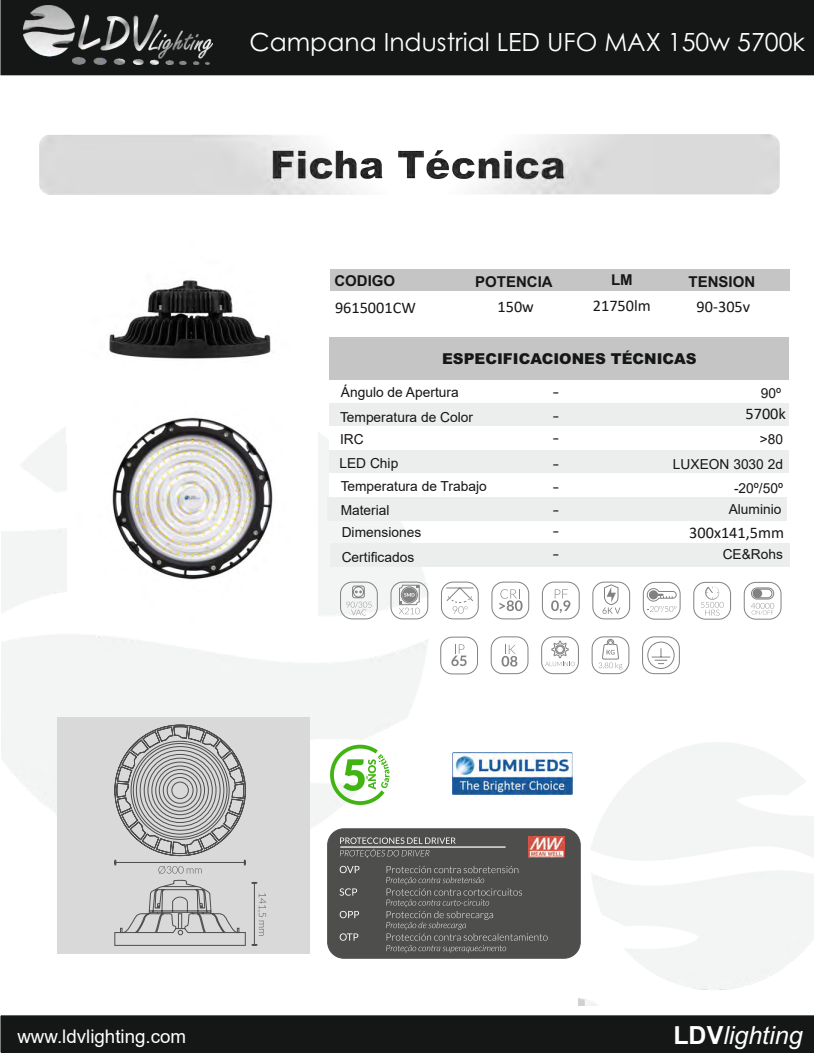
<style>
.page{position:relative;width:814px;height:1053px;background:#fff}
.page>*{position:absolute;margin:0;border:0;box-sizing:border-box;transform-origin:0 0}
.t1{font:25px "Century Gothic";color:#fff}
.t2{font:italic 25px "Arial";color:#fff}
.t3{font:18.75px "Arial";color:#fff}
.t4{font:18.75px/23.2px "Century Gothic";color:#151616;text-align:justify}
.t5{font:16.25px "Calibri";color:#151616}
.t6{font:900 15px "Arial";color:#151616}
.t7{font:700 15px "Arial";color:#151616}
.t8{font:13.75px/25.8px "Arial";color:#151616}
.s1{font-weight:700;font-style:normal}
</style>
<div class="page">
<svg style="left:1px;top:75px;width:813px;height:423px"></svg>
<div style="left:304px;top:119px;width:488px;height:60px;background:#fff;border:1px solid #d9d9da;border-radius:11px"></div>
<div style="left:52px;top:119px;width:516px;height:60px;background:#fff;border:1px solid #d9d9da;border-radius:11px"></div>
<div style="left:330px;top:269px;width:459px;height:22px;background:#c5c5c5"></div>
<div style="left:330px;top:337px;width:459px;height:42px;background:#c5c5c5"></div>
<div style="left:329px;top:380px;width:459px;height:23px;background:#fff"></div>
<div style="left:330px;top:403px;width:459px;height:23px;background:#eceded"></div>
<div style="left:330px;top:449px;width:459px;height:23px;background:#eceded"></div>
<div style="left:328px;top:497px;width:459px;height:24px;background:#eceded"></div>
<div style="left:330px;top:543px;width:459px;height:24px;background:#eceded"></div>
<div style="left:330px;top:473px;width:459px;height:23px;background:#fff"></div>
<div style="left:330px;top:426px;width:459px;height:24px;background:#fff"></div>
<div style="left:0;top:0;width:814px;height:75px;background:#151616"></div>
<img style="left:23px;top:5px;width:189px;height:60px">
<div style="left:1px;top:1015px;width:813px;height:37px;background:#151616"></div>
<div style="left:57px;top:717px;width:252px;height:237px;background:#d9d9da"></div>
<img style="left:578px;top:742px;width:236px;height:262px">
<img style="left:39px;top:134px;width:740px;height:61px">
<svg style="left:330px;top:744px;width:59px;height:61px"></svg>
<div style="left:328px;top:828px;width:252px;height:130px;background:#4e4e4d;border-radius:16px"></div>
<div style="left:327px;top:828px;width:253px;height:130px;border:1px solid #4e4e4d;border-radius:16px"></div>
<svg style="left:340px;top:837px;width:116px;height:20px"></svg>
<svg style="left:339px;top:865px;width:208px;height:87px"></svg>
<hr style="left:340px;top:846px;width:165px;height:1px;background:#fff">
<img style="left:529px;top:836px;width:35px;height:21px">
<hr style="left:254px;top:881px;width:1px;height:62px;background:#4e4e4d">
<svg style="left:257px;top:893px;width:9px;height:42px"></svg>
<svg style="left:114px;top:724px;width:132px;height:221px"></svg>
<svg style="left:441px;top:581px;width:38px;height:38px"></svg>
<svg style="left:643px;top:582px;width:37px;height:37px"></svg>
<svg style="left:551px;top:589px;width:19px;height:24px"></svg>
<div style="left:542px;top:582px;width:37px;height:37px;border:1px solid #818281;border-radius:12px"></div>
<svg style="left:501px;top:644px;width:16px;height:22px"></svg>
<div style="left:491px;top:636px;width:37px;height:37px;border:1px solid #818281;border-radius:12px"></div>
<svg style="left:499px;top:589px;width:23px;height:22px"></svg>
<div style="left:492px;top:582px;width:37px;height:37px;border:1px solid #818281;border-radius:12px"></div>
<svg style="left:541px;top:636px;width:38px;height:38px"></svg>
<svg style="left:451px;top:644px;width:15px;height:22px"></svg>
<div style="left:440px;top:637px;width:38px;height:37px;border:1px solid #818281;border-radius:12px"></div>
<svg style="left:340px;top:581px;width:38px;height:38px"></svg>
<svg style="left:592px;top:581px;width:38px;height:38px"></svg>
<div style="left:693px;top:582px;width:38px;height:37px;border:1px solid #818281;border-radius:12px"></div>
<svg style="left:701px;top:586px;width:22px;height:29px"></svg>
<div style="left:744px;top:582px;width:37px;height:37px;border:1px solid #818281;border-radius:12px"></div>
<svg style="left:751px;top:587px;width:23px;height:27px"></svg>
<div style="left:753px;top:589px;width:9px;height:9px;background:#818281;border-radius:50%"></div>
<svg style="left:390px;top:581px;width:38px;height:38px"></svg>
<svg style="left:642px;top:636px;width:38px;height:38px"></svg>
<svg style="left:592px;top:636px;width:37px;height:38px"></svg>
<img style="left:66px;top:196px;width:248px;height:247px">
<img style="left:68px;top:373px;width:249px;height:210px">
<img style="left:452px;top:752px;width:120px;height:42px">
<h1 class="t1" style="left:249px;top:32px;width:557px">Campana Industrial LED UFO MAX 150w 5700k</h1>
<p class="t7" style="left:334px;top:275px;width:62px">CODIGO</p>
<p class="t7" style="left:475px;top:275px;width:79px">POTENCIA</p>
<p class="t7" style="left:611px;top:274px;width:23px">LM</p>
<p class="t7" style="left:688px;top:275px;width:68px">TENSION</p>
<p class="t5" style="left:335px;top:296px;width:82px">9615001CW</p>
<p class="t5" style="left:593px;top:294px;width:59px">21750lm</p>
<p class="t5" style="left:497px;top:295px;width:38px">150w</p>
<p class="t5" style="left:696px;top:295px;width:55px">90-305v</p>
<p class="t6" style="left:442px;top:353px;width:256px">ESPECIFICACIONES TÉCNICAS</p>
<p class="t8" style="left:340px;top:378px;width:134px">Ángulo de Apertura<br>Temperatura de Color</p>
<p class="t8" style="left:340px;top:426px;width:25px">IRC</p>
<p class="t8" style="left:341px;top:473px;width:147px">Temperatura de Trabajo</p>
<p class="t8" style="left:761px;top:380px;width:22px">90º</p>
<h2 class="t4" style="left:553px;top:381px;width:8px">- - -</h2>
<p class="t5" style="left:745px;top:402px;width:42px">5700k</p>
<p class="t8" style="left:760px;top:426px;width:25px">&gt;80</p>
<p class="t8" style="left:734px;top:475px;width:51px">-20º/50º</p>
<p class="t8" style="left:339px;top:450px;width:60px">LED Chip</p>
<p class="t8" style="left:341px;top:499px;width:82px;line-height:21.9px">Material<br>Dimensiones</p>
<p class="t8" style="left:729px;top:496px;width:54px">Aluminio</p>
<p class="t8" style="left:673px;top:451px;width:112px">LUXEON 3030 2d</p>
<h2 class="t4" style="left:553px;top:453px;width:8px">-</h2>
<h2 class="t4" style="left:553px;top:476px;width:8px">-</h2>
<h2 class="t4" style="left:553px;top:499px;width:8px">-</h2>
<p class="t5" style="left:689px;top:521px;width:96px">300x141,5mm</p>
<h2 class="t4" style="left:553px;top:520px;width:8px">-</h2>
<p class="t8" style="left:342px;top:543px;width:74px">Certificados</p>
<h2 class="t4" style="left:553px;top:543px;width:8px">-</h2>
<p class="t8" style="left:722px;top:540px;width:62px">CE&amp;Rohs</p>
<h2 class="t3" style="left:17px;top:1023px;width:170px">www.ldvlighting.com</h2>
<h1 class="t2" style="left:673px;top:1026px;width:131px"><span class="s1">LDV</span>lighting</h1>
</div>
